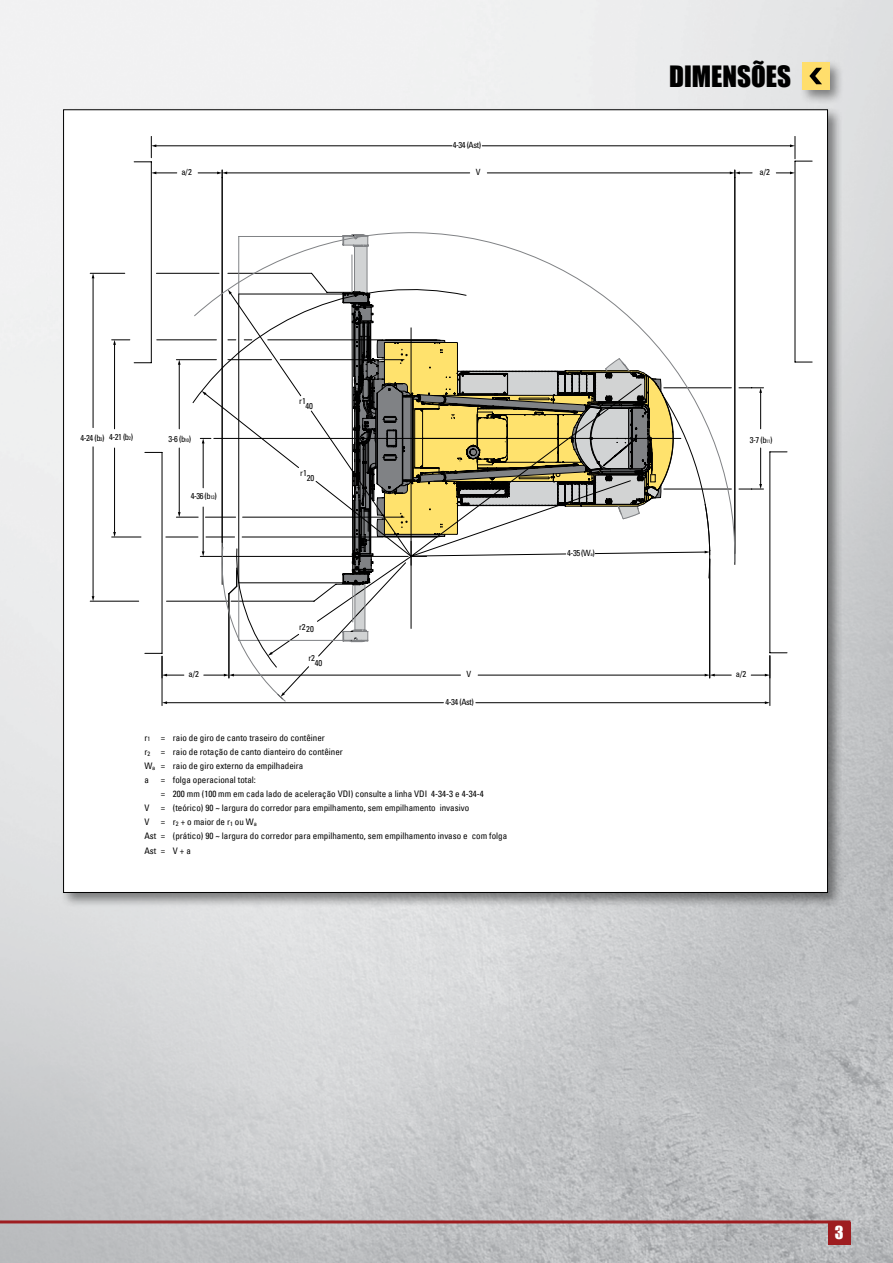
<style>
.page{position:relative;width:893px;height:1263px;background:#fff}
.page>*{position:absolute;margin:0;border:0;box-sizing:border-box;transform-origin:0 0}
.t1{font:27px "Impact";color:#000}
.t2{font:16.5px "Impact";color:#fff}
.t3{font:condensed 9px/14.1px "Univers LT";color:#000}
.t4{font:condensed 8.55px "Univers LT Std";letter-spacing:-.05em;color:#000}
.t5{font:condensed 8.55px "Univers";color:#000}
.t6{font:condensed 4.95px "Univers LT Std";color:#000}
.s1{font-size:4.95px}
.s2{font-size:8.55px}
</style>
<div class="page">
<img style="left:0;top:0;width:893px;height:1263px">
<hr style="left:0;top:1222px;width:1px;height:41px;background:#545456">
<hr style="left:0;top:1220px;width:850px;height:3px;background:#9e1d20">
<div style="left:828px;top:1222px;width:22px;height:23px;background:#9e1d20"></div>
<div style="left:799px;top:60px;width:46px;height:45px;background:#000;opacity:.45"></div>
<div style="left:802px;top:63px;width:27px;height:27px;background:#ffde6c"></div>
<svg style="left:809px;top:68px;width:13px;height:16px"></svg>
<div style="left:60px;top:107px;width:783px;height:801px;background:#000;opacity:.45"></div>
<div style="left:64px;top:110px;width:763px;height:782px;background:#fff"></div>
<hr style="left:482px;top:146px;width:309px;height:1px;background:#000">
<hr style="left:155px;top:146px;width:297px;height:1px;background:#000">
<svg style="left:151px;top:136px;width:5px;height:22px"></svg>
<hr style="left:735px;top:178px;width:1px;height:386px;background:#000">
<hr style="left:487px;top:173px;width:244px;height:1px;background:#000">
<svg style="left:776px;top:172px;width:19px;height:2px"></svg>
<svg style="left:730px;top:170px;width:22px;height:8px"></svg>
<hr style="left:162px;top:656px;width:1px;height:50px;background:#000">
<hr style="left:770px;top:656px;width:1px;height:50px;background:#000">
<hr style="left:476px;top:702px;width:290px;height:1px;background:#000">
<svg style="left:765px;top:701px;width:5px;height:3px"></svg>
<svg style="left:90px;top:273px;width:44px;height:329px"></svg>
<hr style="left:93px;top:447px;width:1px;height:150px;background:#000">
<hr style="left:93px;top:277px;width:1px;height:151px;background:#000">
<hr style="left:114px;top:344px;width:1px;height:85px;background:#000">
<svg style="left:112px;top:340px;width:18px;height:5px"></svg>
<hr style="left:114px;top:448px;width:1px;height:85px;background:#000">
<svg style="left:112px;top:532px;width:22px;height:6px"></svg>
<hr style="left:760px;top:392px;width:1px;height:37px;background:#000">
<svg style="left:739px;top:388px;width:24px;height:5px"></svg>
<hr style="left:760px;top:448px;width:1px;height:37px;background:#000">
<svg style="left:739px;top:484px;width:24px;height:6px"></svg>
<svg style="left:134px;top:161px;width:576px;height:538px"></svg>
<svg style="left:751px;top:652px;width:36px;height:26px"></svg>
<svg style="left:771px;top:452px;width:16px;height:1px"></svg>
<hr style="left:770px;top:452px;width:1px;height:201px;background:#000">
<svg style="left:795px;top:362px;width:17px;height:1px"></svg>
<hr style="left:795px;top:161px;width:1px;height:201px;background:#000">
<svg style="left:790px;top:136px;width:22px;height:26px"></svg>
<svg style="left:162px;top:234px;width:569px;height:470px"></svg>
<p class="t4" style="left:453px;top:139px;width:30px">4-34 (Ast)</p>
<h1 class="t1" style="left:669px;top:56px;width:123px">DIMENSÕES</h1>
<p class="t5" style="left:181px;top:167px;width:12px">a/2</p>
<p class="t5" style="left:476px;top:166px;width:6px">V</p>
<p class="t5" style="left:759px;top:167px;width:12px">a/2</p>
<p class="t5" style="left:299px;top:396px;width:8px">r1</p>
<p class="t5" style="left:305px;top:400px;width:9px">40</p>
<p class="t4" style="left:109px;top:432px;width:22px">4-21 (b</p>
<p class="t4" style="left:168px;top:433px;width:24px">3-6 (b<span class="s1">10</span>)</p>
<p class="t6" style="left:129px;top:435px;width:6px">2<span class="s2">)</span></p>
<p class="t4" style="left:750px;top:435px;width:24px">3-7 (b<span class="s1">11</span>)</p>
<p class="t4" style="left:80px;top:432px;width:26px">4-24 (b<span class="s1">3</span>)</p>
<p class="t4" style="left:191px;top:491px;width:28px">4-36 (b<span class="s1">13</span>)</p>
<p class="t5" style="left:188px;top:669px;width:12px">a/2</p>
<p class="t5" style="left:300px;top:468px;width:8px">r1</p>
<p class="t5" style="left:307px;top:473px;width:9px">20</p>
<p class="t5" style="left:299px;top:622px;width:16px">r220</p>
<p class="t5" style="left:308px;top:653px;width:8px">r2</p>
<p class="t5" style="left:315px;top:658px;width:9px">40</p>
<p class="t4" style="left:567px;top:547px;width:29px">4-35 (W<span class="s1">a</span>)</p>
<p class="t5" style="left:467px;top:669px;width:6px">V</p>
<p class="t5" style="left:736px;top:669px;width:12px">a/2</p>
<p class="t4" style="left:445px;top:696px;width:30px">4-34 (Ast)</p>
<p class="t3" style="left:144px;top:730px;width:200px">r<sub>1</sub> = raio de giro de canto traseiro do contêiner<br>r<sub>2</sub> = raio de rotação de canto dianteiro do contêiner W<sub>a</sub> = raio de giro externo da empilhadeira<br>a</p>
<p class="t3" style="left:161px;top:772px;width:324px">= folga operacional total:<br>= 200 mm (100 mm em cada lado de aceleração VDI) consulte a linha VDI 4-34-3 e 4-34-4</p>
<p class="t3" style="left:144px;top:801px;width:7px">V</p>
<p class="t3" style="left:161px;top:801px;width:310px">= (teórico) 90 ~ largura do corredor para empilhamento, sem empilhamento invasivo</p>
<p class="t3" style="left:144px;top:815px;width:7px">V</p>
<p class="t3" style="left:144px;top:815px;width:364px;text-indent:16px">= r<sub>2</sub> + o maior de r<sub>1</sub> ou W<sub>a<br></sub>Ast = (prático) 90 ~ largura do corredor para empilhamento, sem empilhamento invaso e com folga<br>Ast = V + a</p>
<h2 class="t2" style="left:835px;top:1220px;width:10px">3</h2>
</div>
